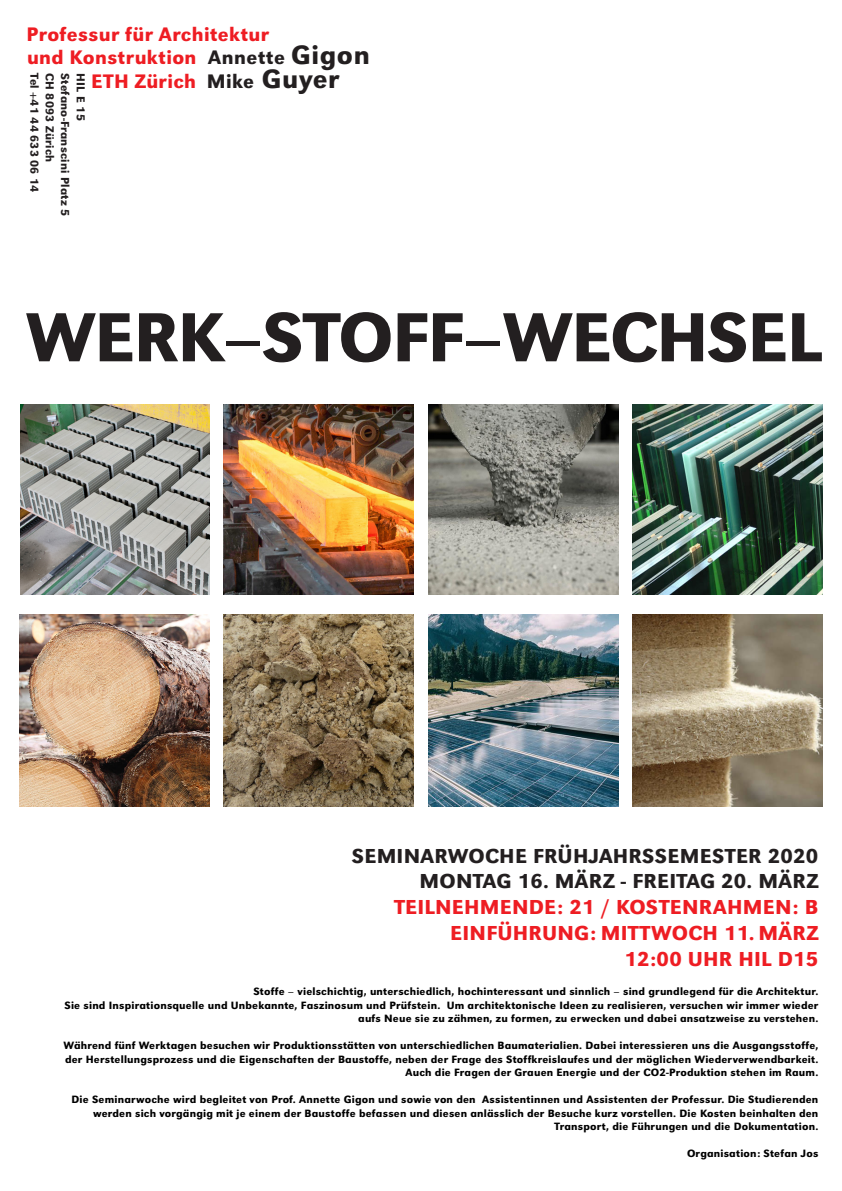
<style>
.page{position:relative;width:842px;height:1191px;background:#fff}
.page>*{position:absolute;margin:0;border:0;box-sizing:border-box;transform-origin:0 0}
.t1{font:500 72px "URW Grotesk Nar";letter-spacing:-.02em;color:#231f20;scale:1.06 1}
.t2{font:500 21px/25.7px "URW Grotesk Nar";letter-spacing:.01em;color:#ee1d23;text-align:right;scale:1.07 1}
.t3{font:500 21px/25.7px "URW Grotesk Nar";letter-spacing:.01em;color:#231f20;text-align:right;scale:1.07 1}
.t4{font:500 20.3px "URW Grotesk Nar";letter-spacing:.015em;color:#ee1d23;scale:1.06 1}
.t5{font:500 12px "URW Grotesk Nar";letter-spacing:.015em;color:#231f20;scale:1.06 1}
.t6{font:500 11px/13.5px "URW Grotesk Nar";letter-spacing:.015em;color:#000;text-align:right;scale:1.06 1}
.s1{color:#231f20}
.s2{font-size:27.5px;color:#231f20}
</style>
<div class="page">
<img style="left:224px;top:405px;width:190px;height:190px">
<img style="left:428px;top:405px;width:190px;height:190px">
<img style="left:632px;top:405px;width:190px;height:190px">
<img style="left:20px;top:615px;width:190px;height:191px">
<img style="left:224px;top:615px;width:190px;height:191px">
<img style="left:632px;top:615px;width:190px;height:191px">
<img style="left:428px;top:615px;width:190px;height:191px">
<img style="left:20px;top:405px;width:190px;height:190px">
<h3 class="t4" style="left:26px;top:22px;width:230px">Professur für Architektur</h3>
<h3 class="t4" style="left:27px;top:46px;width:325px">und Konstruktion <span class="s1">Annette</span> <span class="s2">Gigon</span></h3>
<h3 class="t4" style="left:91px;top:69px;width:236px">ETH Zürich <span class="s1">Mike</span> <span class="s2">Guyer</span></h3>
<p class="t5" style="left:41px;top:73px;width:114px;rotate:90deg">Tel +41 44 633 06 14</p>
<p class="t5" style="left:57px;top:73px;width:85px;rotate:90deg">CH 8093 Zürich</p>
<p class="t5" style="left:72px;top:73px;width:136px;rotate:90deg">Stefano-Franscini Platz 5</p>
<p class="t5" style="left:88px;top:73px;width:46px;rotate:90deg">HIL E 15</p>
<p class="t1" style="left:25px;top:295px;width:753px">WERK–STOFF–WECHSEL</p>
<h2 class="t3" style="left:352px;top:843px;width:437px">SEMINARWOCHE FRÜHJAHRSSEMESTER 2020<br>MONTAG 16. MÄRZ - FREITAG 20. MÄRZ</h2>
<h2 class="t2" style="left:394px;top:894px;width:398px">TEILNEHMENDE: 21 / KOSTENRAHMEN: B<br>EINFÜHRUNG: MITTWOCH 11. MÄRZ<br>12:00 UHR HIL D15</h2>
<p class="t6" style="left:65px;top:985px;width:713px">Stoffe – vielschichtig, unterschiedlich, hochinteressant und sinnlich – sind grundlegend für die Architektur.<br>Sie sind Inspirationsquelle und Unbekannte, Faszinosum und Prüfstein. Um architektonische Ideen zu realisieren, versuchen wir immer wieder aufs Neue sie zu zähmen, zu formen, zu erwecken und dabei ansatzweise zu verstehen.</p>
<p class="t6" style="left:64px;top:1039px;width:714px">Während fünf Werktagen besuchen wir Produktionsstätten von unterschiedlichen Baumaterialien. Dabei interessieren uns die Ausgangsstoffe, der Herstellungsprozess und die Eigenschaften der Baustoffe, neben der Frage des Stoffkreislaufes und der möglichen Wiederverwendbarkeit.<br>Auch die Fragen der Grauen Energie und der CO2-Produktion stehen im Raum.</p>
<p class="t6" style="left:72px;top:1093px;width:706px">Die Seminarwoche wird begleitet von Prof. Annette Gigon und sowie von den Assistentinnen und Assistenten der Professur. Die Studierenden werden sich vorgängig mit je einem der Baustoffe befassen und diesen anlässlich der Besuche kurz vorstellen. Die Kosten beinhalten den<br>Transport, die Führungen und die Dokumentation.</p>
<p class="t6" style="left:687px;top:1146px;width:125px">Organisation: Stefan Jos</p>
</div>
